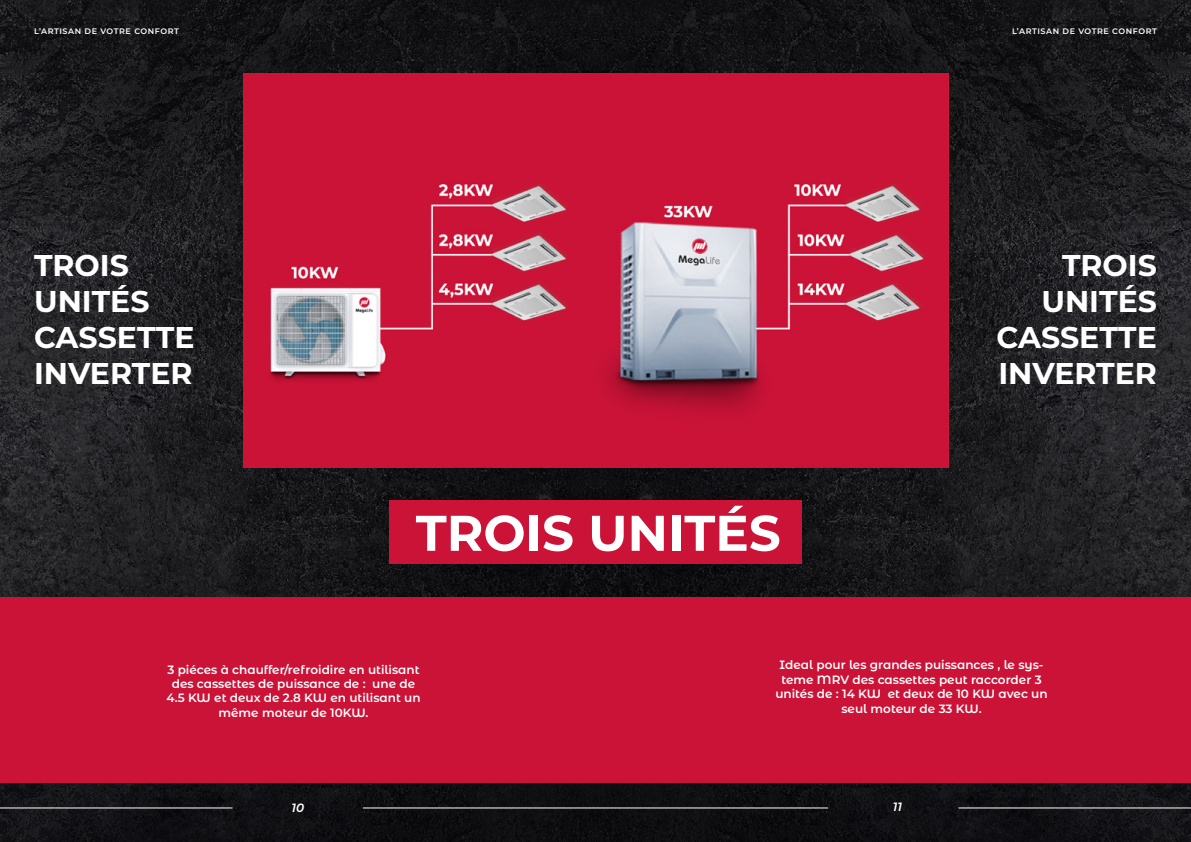
<style>
.page{position:relative;width:1191px;height:842px;background:#fff}
.page>*{position:absolute;margin:0;border:0;box-sizing:border-box;transform-origin:0 0}
.t1{font:700 50px "Montserrat";color:#fff}
.t2{font:700 30px/36px "Montserrat";color:#fff;text-align:right}
.t3{font:600 12px/14.4px "Montserrat Alternates";color:#fff;text-align:center}
.t4{font:italic 600 12px "Montserrat";color:#fff}
.t5{font:600 8px "Montserrat";letter-spacing:.07em;color:#fff}
</style>
<div class="page">
<img style="left:0;top:0;width:1191px;height:842px">
<hr style="left:958px;top:807px;width:233px;height:1px;background:#fff">
<hr style="left:595px;top:807px;width:233px;height:1px;background:#fff">
<div style="left:389px;top:500px;width:412px;height:64px;background:#cb1338"></div>
<svg style="left:244px;top:74px;width:704px;height:394px;fill:#cb1337"></svg>
<div style="left:0;top:597px;width:1191px;height:185px;background:#cb1337"></div>
<hr style="left:0;top:807px;width:232px;height:1px;background:#fff">
<hr style="left:363px;top:807px;width:232px;height:1px;background:#fff">
<p class="t5" style="left:34px;top:25px;width:146px">L’ARTISAN DE VOTRE CONFORT</p>
<h2 class="t2" style="left:34px;top:246px;width:162px;text-align:left">TROIS<br>UNITÉS<br>CASSETTE<br>INVERTER</h2>
<h1 class="t1" style="left:416px;top:497px;width:366px">TROIS UNITÉS</h1>
<p class="t5" style="left:1012px;top:25px;width:146px">L’ARTISAN DE VOTRE CONFORT</p>
<h2 class="t2" style="left:996px;top:246px;width:162px">TROIS<br>UNITÉS<br>CASSETTE<br>INVERTER</h2>
<p class="t3" style="left:166px;top:662px;width:256px">3 piéces à chauffer/refroidire en utilisant des cassettes de puissance de : une de 4.5 KW et deux de 2.8 KW en utilisant un même moteur de 10KW.</p>
<p class="t3" style="left:775px;top:657px;width:274px">Ideal pour les grandes puissances , le sys&shy;teme MRV des cassettes peut raccorder 3 unités de : 14 KW et deux de 10 KW avec un seul moteur de 33 KW.</p>
<p class="t4" style="left:291px;top:799px;width:14px">10</p>
<p class="t4" style="left:893px;top:798px;width:11px">11</p>
</div>
